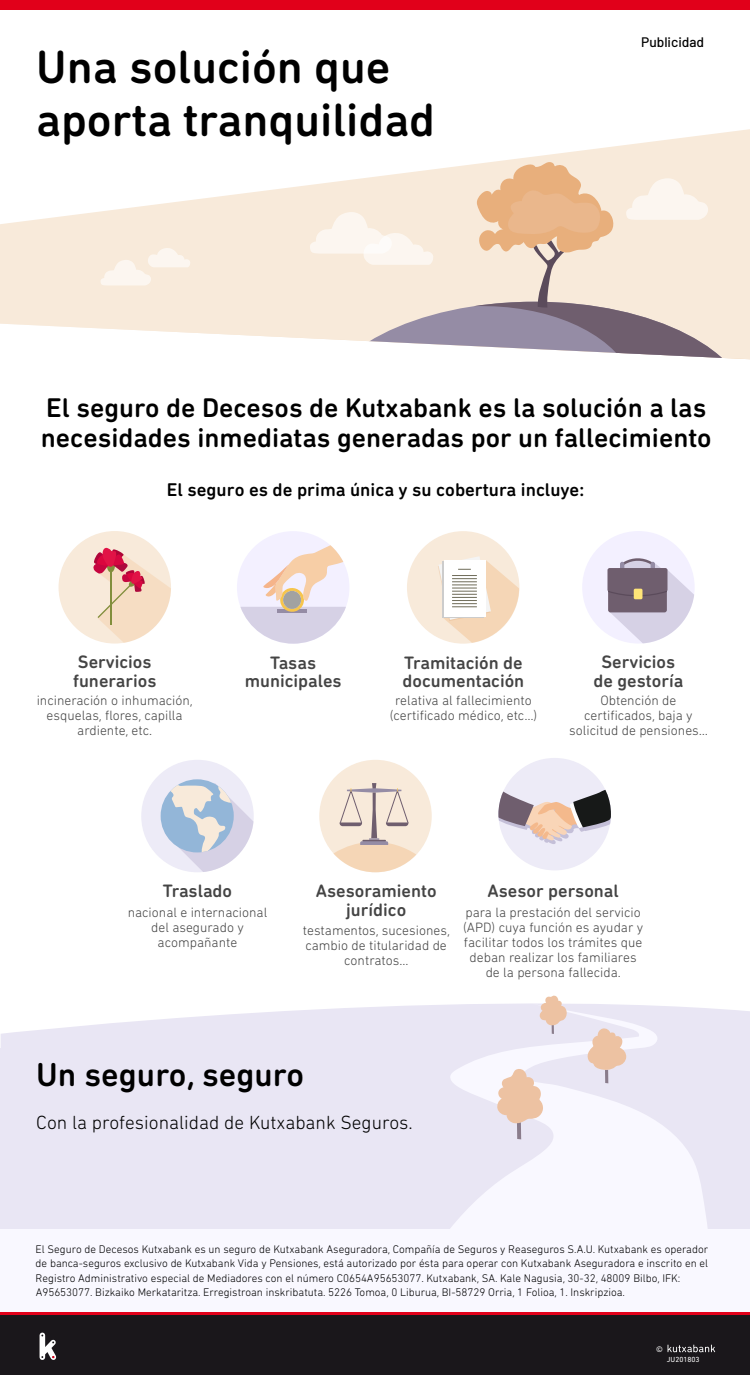
<style>
.page{position:relative;width:750px;height:1375px;background:#fff}
.page>*{position:absolute;margin:0;border:0;box-sizing:border-box;transform-origin:0 0}
.t1{font:500 47.5px/53.1px "DIN Next Rounded LT Pro";color:#000}
.t2{font:500 33.75px "DIN Next Rounded LT Pro";color:#000}
.t3{font:500 27.5px/30px "DIN Next Rounded LT Pro";color:#000}
.t4{font:300 19.38px "DIN Next Rounded LT Pro";color:#000}
.t5{font:500 18.75px "DIN Next Rounded LT Pro";color:#000}
.t6{font:500 18.31px/18.3px "DIN Next Rounded LT Pro";color:#444;text-align:center}
.t7{font:300 13.75px/15px "DIN Next Rounded LT Pro";color:#444;text-align:center}
.t8{font:500 13.75px "Barlow";color:#000}
.t9{font:300 11.25px/14.4px "DIN Next Rounded LT Pro";color:#000}
.t10{font:8.12px "DIN Next Rounded LT Pro";color:#fff}
.t11{font:7.5px "DIN Next Rounded LT Pro";color:#fff}
</style>
<div class="page">
<svg style="left:1px;top:1003px;width:749px;height:46px;fill:#e9e6f4"></svg>
<div style="left:0;top:1049px;width:750px;height:265px;background:#e9e6f4"></div>
<svg style="left:442px;top:1004px;width:267px;height:225px"></svg>
<svg style="left:587px;top:1028px;width:40px;height:55px"></svg>
<svg style="left:496px;top:1068px;width:47px;height:71px"></svg>
<svg style="left:540px;top:995px;width:27px;height:39px"></svg>
<div style="left:0;top:1229px;width:750px;height:87px;background:#f9f8ff"></div>
<div style="left:0;top:1314px;width:750px;height:61px;background:#1a171b"></div>
<svg style="left:668px;top:1344px;width:47px;height:8px"></svg>
<svg style="left:40px;top:1332px;width:16px;height:28px"></svg>
<hr style="left:0;top:1312px;width:750px;height:2px;background:#e1001a">
<div style="left:498px;top:758px;width:113px;height:112px;background:#edebf7;border-radius:50%"></div>
<svg style="left:498px;top:788px;width:113px;height:56px"></svg>
<div style="left:319px;top:760px;width:113px;height:112px;background:#f8eada;border-radius:50%"></div>
<svg style="left:333px;top:783px;width:83px;height:89px"></svg>
<div style="left:141px;top:760px;width:113px;height:112px;background:#edebf7;border-radius:50%"></div>
<div style="left:161px;top:779px;width:73px;height:73px;background:#93b6d8;border-radius:50%"></div>
<svg style="left:165px;top:781px;width:88px;height:91px"></svg>
<div style="left:582px;top:531px;width:113px;height:112px;background:#f3f0ff;border-radius:50%"></div>
<svg style="left:608px;top:557px;width:86px;height:86px"></svg>
<div style="left:634px;top:589px;width:9px;height:10px;background:#ffe578;border-radius:2px"></div>
<div style="left:407px;top:531px;width:112px;height:113px;background:#f8eada;border-radius:50%"></div>
<svg style="left:438px;top:556px;width:81px;height:87px"></svg>
<div style="left:237px;top:531px;width:112px;height:113px;background:#f3f0ff;border-radius:50%"></div>
<svg style="left:240px;top:545px;width:106px;height:99px"></svg>
<div style="left:59px;top:531px;width:112px;height:112px;background:#f8eada;border-radius:50%"></div>
<svg style="left:93px;top:548px;width:78px;height:95px"></svg>
<svg style="left:0;top:129px;width:750px;height:210px;fill:#f8eada"></svg>
<svg style="left:101px;top:248px;width:89px;height:37px"></svg>
<svg style="left:310px;top:162px;width:440px;height:197px;background:#e6d6cb"></svg>
<div style="left:0;top:0;width:750px;height:10px;background:#e1001a"></div>
<h1 class="t1" style="left:36px;top:40px;width:400px">Una solución que aporta tranquilidad</h1>
<p class="t8" style="left:641px;top:32px;width:64px">Publicidad</p>
<h3 class="t3" style="left:41px;top:392px;width:672px">El seguro de Decesos de Kutxabank es la solución a las necesidades inmediatas generadas por un fallecimiento</h3>
<h3 class="t5" style="left:167px;top:478px;width:419px">El seguro es de prima única y su cobertura incluye:</h3>
<h3 class="t6" style="left:73px;top:653px;width:85px;text-align:left">Servicios funerarios</h3>
<p class="t7" style="left:37px;top:692px;width:158px">incineración o inhumación, esquelas, flores, capilla ardiente, etc.</p>
<h3 class="t6" style="left:245px;top:653px;width:99px">Tasas municipales</h3>
<h3 class="t6" style="left:403px;top:653px;width:123px;text-align:left">Tramitación de documentación</h3>
<p class="t7" style="left:390px;top:692px;width:149px">relativa al fallecimiento (certificado médico, etc…)</p>
<h3 class="t6" style="left:594px;top:653px;width:91px">Servicios de gestoría</h3>
<p class="t7" style="left:569px;top:692px;width:140px">Obtención de certificados, baja y solicitud de pensiones…</p>
<h3 class="t6" style="left:163px;top:882px;width:71px">Traslado</h3>
<h3 class="t6" style="left:316px;top:882px;width:122px">Asesoramiento</h3>
<p class="t7" style="left:128px;top:905px;width:141px">nacional e internacional</p>
<h3 class="t6" style="left:346px;top:900px;width:62px">jurídico</h3>
<p class="t7" style="left:151px;top:920px;width:94px">del asegurado y acompañante</p>
<p class="t7" style="left:303px;top:922px;width:149px">testamentos, sucesiones, cambio de titularidad de contratos...</p>
<h3 class="t6" style="left:488px;top:882px;width:133px">Asesor personal</h3>
<p class="t7" style="left:463px;top:905px;width:182px">para la prestación del servicio (APD) cuya función es ayudar y facilitar todos los trámites que deban realizar los familiares de la persona fallecida.</p>
<h2 class="t2" style="left:36px;top:1055px;width:269px">Un seguro, seguro</h2>
<h3 class="t4" style="left:36px;top:1111px;width:378px">Con la profesionalidad de Kutxabank Seguros.</h3>
<p class="t9" style="left:36px;top:1241px;width:674px">El Seguro de Decesos Kutxabank es un seguro de Kutxabank Aseguradora, Compañía de Seguros y Reaseguros S.A.U. Kutxabank es operador de banca-seguros exclusivo de Kutxabank Vida y Pensiones, está autorizado por ésta para operar con Kutxabank Aseguradora e inscrito en el Registro Administrativo especial de Mediadores con el número C0654A95653077. Kutxabank, SA. Kale Nagusia, 30-32, 48009 Bilbo, IFK:<br>A95653077. Bizkaiko Merkataritza. Erregistroan inskribatuta. 5226 Tomoa, 0 Liburua, BI-58729 Orria, 1 Folioa, 1. Inskripzioa.</p>
<p class="t10" style="left:656px;top:1345px;width:8px">©</p>
<p class="t11" style="left:667px;top:1355px;width:34px">JU201803</p>
</div>
